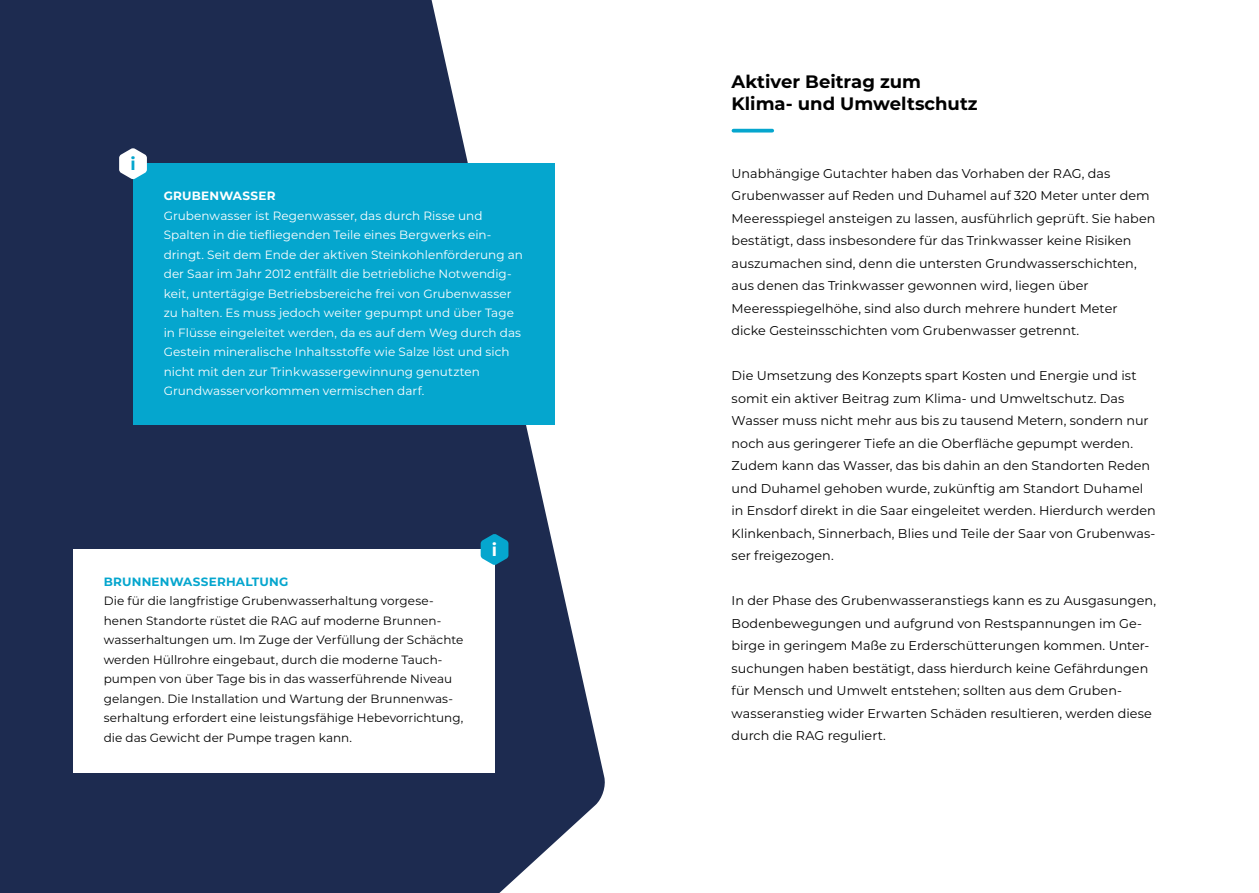
<style>
.page{position:relative;width:1259px;height:893px;background:#fff}
.page>*{position:absolute;margin:0;border:0;box-sizing:border-box;transform-origin:0 0}
.t1{font:700 18px/21.6px "Montserrat";color:#000}
.t2{font:700 17.55px "Montserrat";color:#05a6ce}
.t3{font:700 17.55px "Montserrat";color:#fff}
.t4{font:12.75px/22.5px "Montserrat";color:#000}
.t5{font:12px/19.5px "Montserrat";letter-spacing:.005em;color:#fff}
.t6{font:12px/19.5px "Montserrat";letter-spacing:.005em;color:#000}
.t7{font:700 12px "Montserrat";letter-spacing:.02em;color:#05a6ce}
.t8{font:700 12px "Montserrat";letter-spacing:.02em;color:#fff}
</style>
<div class="page">
<svg style="left:0;top:0;width:605px;height:893px;fill:#1d2b50"></svg>
<svg style="left:733px;top:129px;width:39px;height:4px"></svg>
<div style="left:133px;top:163px;width:421px;height:262px;background:#05a6ce"></div>
<svg style="left:119px;top:148px;width:28px;height:31px"></svg>
<div style="left:73px;top:549px;width:421px;height:223px;background:#fff"></div>
<svg style="left:481px;top:534px;width:27px;height:31px"></svg>
<h2 class="t2" style="left:130px;top:151px;width:7px">i</h2>
<p class="t8" style="left:164px;top:187px;width:113px">GRUBENWASSER</p>
<p class="t5" style="left:164px;top:205px;width:361px">Grubenwasser ist Regenwasser, das durch Risse und Spalten in die tiefliegenden Teile eines Bergwerks ein&shy;dringt. Seit dem Ende der aktiven Steinkohlenförderung an der Saar im Jahr 2012 entfällt die betriebliche Notwendig&shy;keit, untertägige Betriebsbereiche frei von Grubenwasser zu halten. Es muss jedoch weiter gepumpt und über Tage in Flüsse eingeleitet werden, da es auf dem Weg durch das Gestein mineralische Inhaltsstoffe wie Salze löst und sich nicht mit den zur Trinkwassergewinnung genutzten Grundwasservorkommen vermischen darf.</p>
<h2 class="t3" style="left:492px;top:537px;width:7px">i</h2>
<p class="t7" style="left:104px;top:573px;width:186px">BRUNNENWASSERHALTUNG</p>
<p class="t6" style="left:104px;top:591px;width:361px">Die für die langfristige Grubenwasserhaltung vorgese&shy;henen Standorte rüstet die RAG auf moderne Brunnen&shy;wasserhaltungen um. Im Zuge der Verfüllung der Schächte werden Hüllrohre eingebaut, durch die moderne Tauch&shy;pumpen von über Tage bis in das wasserführende Niveau gelangen. Die Installation und Wartung der Brunnenwas&shy;serhaltung erfordert eine leistungsfähige Hebevorrichtung, die das Gewicht der Pumpe tragen kann.</p>
<h1 class="t1" style="left:731px;top:70px;width:247px">Aktiver Beitrag zum<br>Klima- und Umweltschutz</h1>
<p class="t4" style="left:731px;top:161px;width:425px">Unabhängige Gutachter haben das Vorhaben der RAG, das Grubenwasser auf Reden und Duhamel auf 320 Meter unter dem Meeresspiegel ansteigen zu lassen, ausführlich geprüft. Sie haben bestätigt, dass insbesondere für das Trinkwasser keine Risiken auszumachen sind, denn die untersten Grundwasserschichten, aus denen das Trinkwasser gewonnen wird, liegen über Meeresspiegelhöhe, sind also durch mehrere hundert Meter<br>dicke Gesteinsschichten vom Grubenwasser getrennt.</p>
<p class="t4" style="left:731px;top:364px;width:426px">Die Umsetzung des Konzepts spart Kosten und Energie und ist somit ein aktiver Beitrag zum Klima- und Umweltschutz. Das Wasser muss nicht mehr aus bis zu tausend Metern, sondern nur noch aus geringerer Tiefe an die Oberfläche gepumpt werden.<br>Zudem kann das Wasser, das bis dahin an den Standorten Reden und Duhamel gehoben wurde, zukünftig am Standort Duhamel in Ensdorf direkt in die Saar eingeleitet werden. Hierdurch werden Klinkenbach, Sinnerbach, Blies und Teile der Saar von Grubenwas&shy;ser freigezogen.</p>
<p class="t4" style="left:731px;top:589px;width:426px">In der Phase des Grubenwasseranstiegs kann es zu Ausgasungen, Bodenbewegungen und aufgrund von Restspannungen im Ge&shy;birge in geringem Maße zu Erderschütterungen kommen. Unter&shy;suchungen haben bestätigt, dass hierdurch keine Gefährdungen für Mensch und Umwelt entstehen; sollten aus dem Gruben&shy;wasseranstieg wider Erwarten Schäden resultieren, werden diese durch die RAG reguliert.</p>
</div>
